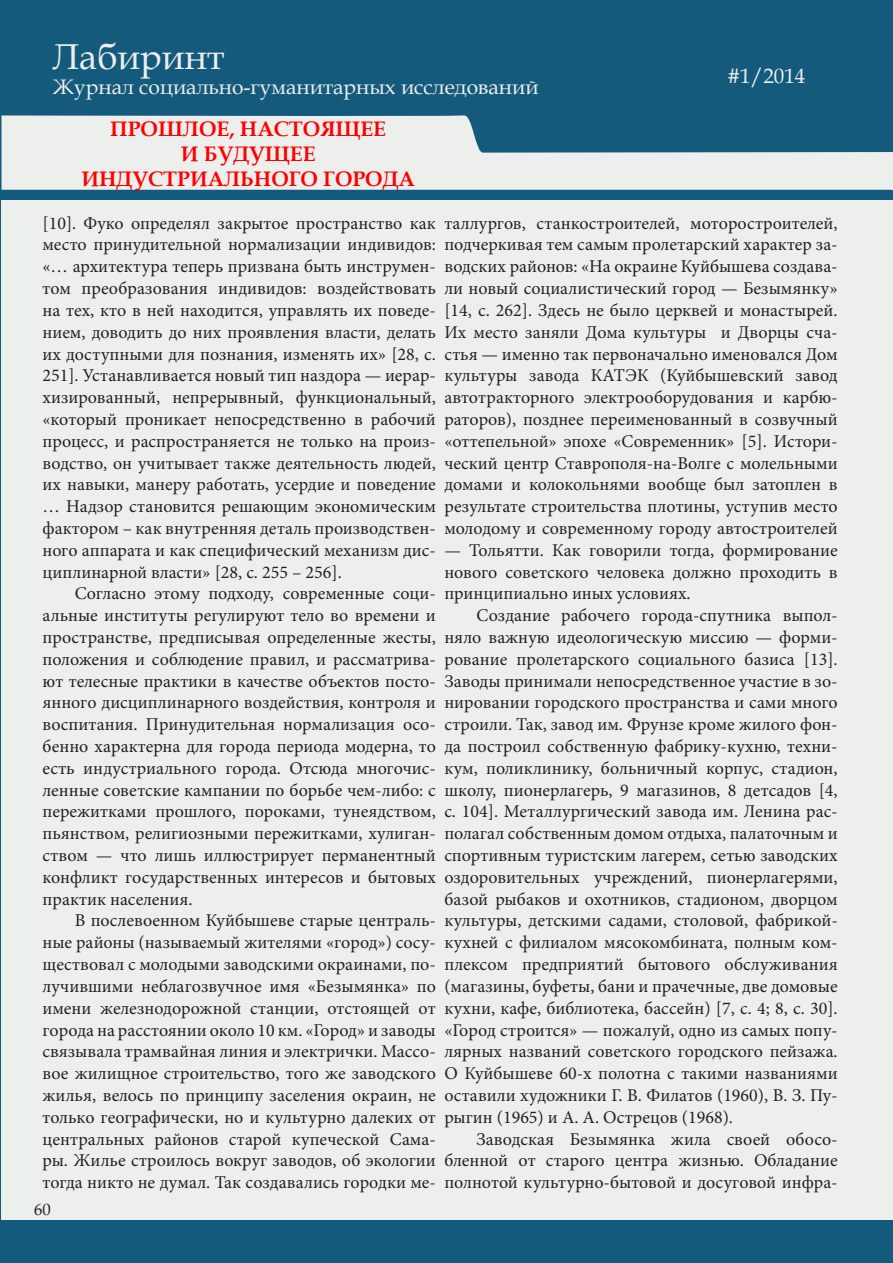
<style>
.page{position:relative;width:893px;height:1263px;background:#fff}
.page>*{position:absolute;margin:0;border:0;box-sizing:border-box;transform-origin:0 0}
.t1{font:36px "Book Antiqua";color:#edefed}
.t2{font:21px "Book Antiqua";color:#edefed}
.t3{font:700 21px/25.2px "Book Antiqua";color:#f00;text-align:center}
.t4{font:18px/21.8px "Minion Pro";color:#231f20;text-align:justify}
.t5{font:16.5px "Book Antiqua";color:#231f20}
</style>
<div class="page">
<div style="left:1px;top:0;width:892px;height:1262px;background:#145a7d"></div>
<div style="left:2px;top:200px;width:891px;height:1020px;background:#edefed"></div>
<svg style="left:2px;top:115px;width:889px;height:75px;fill:#edefed"></svg>
<svg style="left:891px;top:152px;width:2px;height:1111px"></svg>
<h1 class="t1" style="left:53px;top:31px;width:173px">Лабиринт</h1>
<p class="t2" style="left:53px;top:72px;width:487px">Журнал социально-гуманитарных исследований</p>
<p class="t2" style="left:727px;top:61px;width:79px">#1/2014</p>
<p class="t3" style="left:81px;top:116px;width:335px">ПРОШЛОЕ, НАСТОЯЩЕЕ<br>И БУДУЩЕЕ<br>ИНДУСТРИАЛЬНОГО ГОРОДА</p>
<p class="t4" style="left:43px;top:212px;width:395px">[10]. Фуко определял закрытое пространство как место принудительной нормализации индивидов: «… архитектура теперь призвана быть инструмен&shy;том преобразования индивидов: воздействовать на тех, кто в ней находится, управлять их поведе&shy;нием, доводить до них проявления власти, делать их доступными для познания, изменять их» [28, с.<br>251]. Устанавливается новый тип наздора — иерар&shy;хизированный, непрерывный, функциональный, «который проникает непосредственно в рабочий процесс, и распространяется не только на произ&shy;водство, он учитывает также деятельность людей, их навыки, манеру работать, усердие и поведение … Надзор становится решающим экономическим фактором – как внутренняя деталь производствен&shy;ного аппарата и как специфический механизм дис&shy;циплинарной власти» [28, с. 255 – 256].</p>
<p class="t4" style="left:43px;top:583px;width:395px;text-indent:32px">Согласно этому подходу, современные соци&shy;альные институты регулируют тело во времени и пространстве, предписывая определенные жесты, положения и соблюдение правил, и рассматрива&shy;ют телесные практики в качестве объектов посто&shy;янного дисциплинарного воздействия, контроля и воспитания. Принудительная нормализация осо&shy;бенно характерна для города периода модерна, то есть индустриального города. Отсюда многочис&shy;ленные советские кампании по борьбе чем-либо: с пережитками прошлого, пороками, тунеядством, пьянством, религиозными пережитками, хулиган&shy;ством — что лишь иллюстрирует перманентный конфликт государственных интересов и бытовых практик населения.</p>
<p class="t4" style="left:43px;top:910px;width:395px;text-indent:32px">В послевоенном Куйбышеве старые централь&shy;ные районы (называемый жителями «город») сосу&shy;ществовал с молодыми заводскими окраинами, по&shy;лучившими неблагозвучное имя «Безымянка» по имени железнодорожной станции, отстоящей от города на расстоянии около 10 км. «Город» и заводы связывала трамвайная линия и электрички. Массо&shy;вое жилищное строительство, того же заводского жилья, велось по принципу заселения окраин, не только географически, но и культурно далеких от центральных районов старой купеческой Сама&shy;ры. Жилье строилось вокруг заводов, об экологии тогда никто не думал. Так создавались городки ме-</p>
<p class="t5" style="left:34px;top:1198px;width:18px">60</p>
<p class="t4" style="left:444px;top:212px;width:395px">таллургов, станкостроителей, моторостроителей, подчеркивая тем самым пролетарский характер за&shy;водских районов: «На окраине Куйбышева создава&shy;ли новый социалистический город — Безымянку» [14, с. 262]. Здесь не было церквей и монастырей.<br>Их место заняли Дома культуры и Дворцы сча&shy;стья — именно так первоначально именовался Дом культуры завода КАТЭК (Куйбышевский завод автотракторного электрооборудования и карбю&shy;раторов), позднее переименованный в созвучный «оттепельной» эпохе «Современник» [5]. Истори&shy;ческий центр Ставрополя-на-Волге с молельными домами и колокольнями вообще был затоплен в результате строительства плотины, уступив место молодому и современному городу автостроителей</p>
<p class="t4" style="left:444px;top:539px;width:395px">— Тольятти. Как говорили тогда, формирование нового советского человека должно проходить в принципиально иных условиях.</p>
<p class="t4" style="left:444px;top:605px;width:395px;text-indent:32px">Создание рабочего города-спутника выпол&shy;няло важную идеологическую миссию — форми&shy;рование пролетарского социального базиса [13].<br>Заводы принимали непосредственное участие в зо&shy;нировании городского пространства и сами много строили. Так, завод им. Фрунзе кроме жилого фон&shy;да построил собственную фабрику-кухню, техни&shy;кум, поликлинику, больничный корпус, стадион, школу, пионерлагерь, 9 магазинов, 8 детсадов [4, с. 104]. Металлургический завода им. Ленина рас&shy;полагал собственным домом отдыха, палаточным и спортивным туристским лагерем, сетью заводских оздоровительных учреждений, пионерлагерями, базой рыбаков и охотников, стадионом, дворцом культуры, детскими садами, столовой, фабрикой&shy;кухней с филиалом мясокомбината, полным ком&shy;плексом предприятий бытового обслуживания (магазины, буфеты, бани и прачечные, две домовые кухни, кафе, библиотека, бассейн) [7, с. 4; 8, с. 30]. «Город строится» — пожалуй, одно из самых попу&shy;лярных названий советского городского пейзажа.<br>О Куйбышеве 60-х полотна с такими названиями оставили художники Г. В. Филатов (1960), В. З. Пу&shy;рыгин (1965) и А. А. Острецов (1968).</p>
<p class="t4" style="left:444px;top:1128px;width:395px;text-indent:32px">Заводская Безымянка жила своей обосо&shy;бленной от старого центра жизнью. Обладание полнотой культурно-бытовой и досуговой инфра-</p>
</div>
